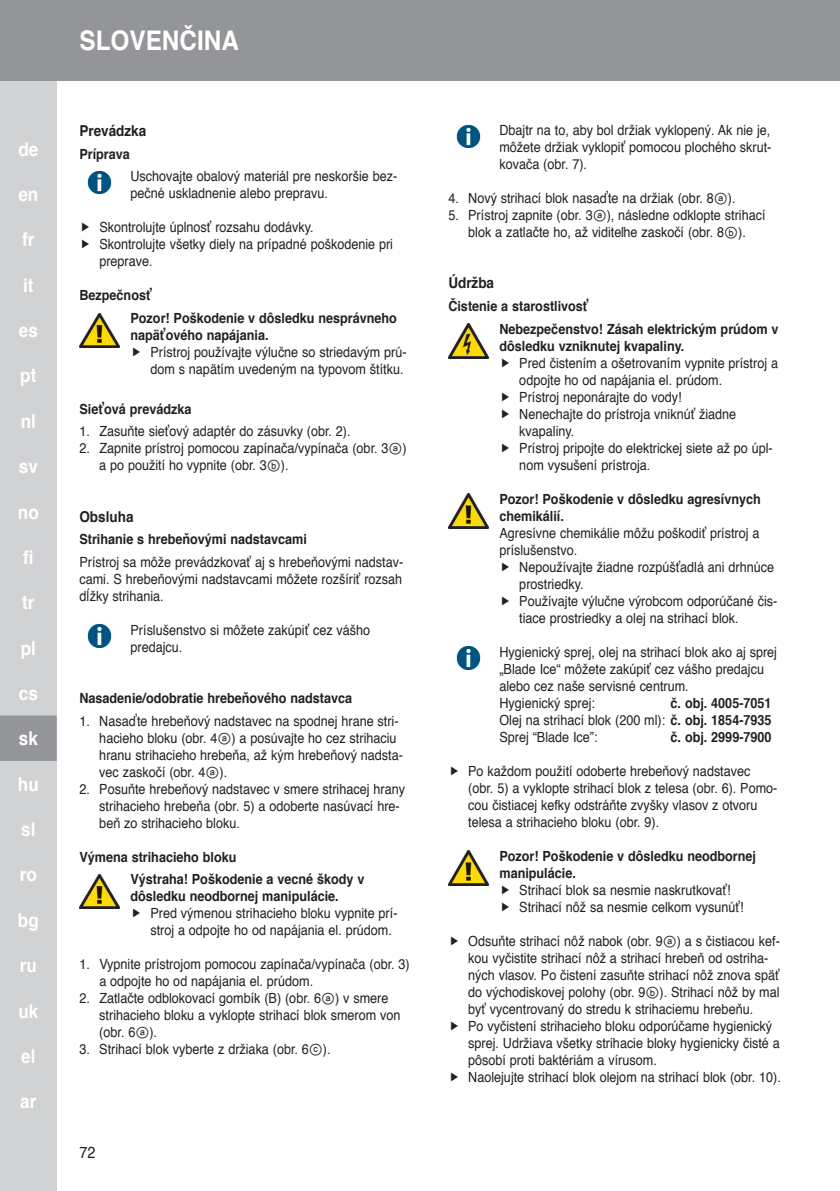
<style>
.page{position:relative;width:840px;height:1191px;background:#fff}
.page>*{position:absolute;margin:0;border:0;box-sizing:border-box;transform-origin:0 0}
.t1{font:700 27px "Helvetica";color:#fff;scale:.9 1}
.t2{font:700 19px "Helvetica";color:#fff;scale:.9 1}
.t3{font:16px "Helvetica";color:#231f20;scale:.9 1}
.t4{font:700 15px "Helvetica";color:#231f20;scale:.9 1}
.t5{font:14px/17px "Helvetica";color:#231f20;scale:.9 1}
.t6{font:700 14px/22.6px "Helvetica";color:#231f20;scale:.9 1}
.s1{font-family:"Arial Unicode MS"}
.s2{font-weight:700}
</style>
<div class="page">
<div style="left:0;top:0;width:57px;height:1191px;background:#d1d2d4"></div>
<div style="left:0;top:0;width:839px;height:80px;background:#939598"></div>
<div style="left:0;top:715px;width:57px;height:46px;background:#939598"></div>
<img style="left:87px;top:171px;width:25px;height:23px">
<img style="left:79px;top:313px;width:40px;height:35px">
<img style="left:87px;top:625px;width:25px;height:22px">
<img style="left:79px;top:874px;width:40px;height:35px">
<img style="left:456px;top:125px;width:25px;height:23px">
<img style="left:448px;top:323px;width:40px;height:35px">
<img style="left:448px;top:493px;width:40px;height:35px">
<img style="left:456px;top:647px;width:25px;height:22px">
<img style="left:448px;top:850px;width:40px;height:35px">
<h2 class="t2" style="left:18px;top:133px;width:24px">de</h2>
<h2 class="t2" style="left:18px;top:179px;width:24px">en</h2>
<h2 class="t2" style="left:22px;top:224px;width:15px">fr</h2>
<h2 class="t2" style="left:23px;top:270px;width:13px">it</h2>
<h2 class="t2" style="left:19px;top:315px;width:23px">es</h2>
<h2 class="t2" style="left:20px;top:360px;width:19px">pt</h2>
<h2 class="t2" style="left:21px;top:406px;width:18px">nl</h2>
<h2 class="t2" style="left:19px;top:451px;width:23px">sv</h2>
<h2 class="t2" style="left:18px;top:496px;width:25px">no</h2>
<h2 class="t2" style="left:23px;top:542px;width:13px">fi</h2>
<h2 class="t2" style="left:22px;top:587px;width:15px">tr</h2>
<h2 class="t2" style="left:21px;top:632px;width:18px">pl</h2>
<h2 class="t2" style="left:19px;top:678px;width:23px">cs</h2>
<h2 class="t2" style="left:19px;top:723px;width:23px">sk</h2>
<h2 class="t2" style="left:18px;top:768px;width:25px">hu</h2>
<h2 class="t2" style="left:21px;top:814px;width:17px">sl</h2>
<h2 class="t2" style="left:20px;top:859px;width:20px">ro</h2>
<h2 class="t2" style="left:18px;top:904px;width:25px">bg</h2>
<h2 class="t2" style="left:20px;top:950px;width:20px">ru</h2>
<h2 class="t2" style="left:18px;top:995px;width:24px">uk</h2>
<h2 class="t2" style="left:21px;top:1041px;width:17px">el</h2>
<h2 class="t2" style="left:20px;top:1086px;width:19px">ar</h2>
<h1 class="t1" style="left:79px;top:19px;width:179px">SLOVENČINA</h1>
<p class="t4" style="left:79px;top:119px;width:76px">Prevádzka</p>
<p class="t6" style="left:79px;top:143px;width:58px">Príprava</p>
<p class="t5" style="left:130px;top:168px;width:298px">Uschovajte obalový materiál pre neskoršie bez&shy;pečné uskladnenie alebo prepravu.</p>
<p class="t5" style="left:99px;top:219px;width:328px">Skontrolujte úplnosť rozsahu dodávky.<br>Skontrolujte všetky diely na prípadné poškodenie pri preprave.</p>
<p class="t6" style="left:130px;top:284px;width:297px;text-indent:-51px">Bezpečnosť<br>Pozor! Poškodenie v dôsledku nesprávneho</p>
<p class="t6" style="left:130px;top:324px;width:155px">napäťového napájania.</p>
<p class="t5" style="left:150px;top:344px;width:286px">Prístroj používajte výlučne so striedavým prú&shy;dom s napätím uvedeným na typovom štítku.</p>
<p class="t6" style="left:79px;top:398px;width:126px">Sieťová prevádzka</p>
<p class="t5" style="left:79px;top:423px;width:303px">1. Zasuňte sieťový adaptér do zásuvky (obr. 2).</p>
<p class="t5" style="left:99px;top:440px;width:343px;text-indent:-20px">2. Zapnite prístroj pomocou zapínača/vypínača (obr. 3<span class="s1">ⓐ</span>) a po použití ho vypnite (obr. 3<span class="s1">ⓑ</span>).</p>
<p class="t4" style="left:79px;top:504px;width:62px">Obsluha</p>
<p class="t6" style="left:79px;top:528px;width:254px">Strihanie s hrebeňovými nadstavcami</p>
<p class="t5" style="left:79px;top:554px;width:361px;text-align:justify">Prístroj sa môže prevádzkovať aj s hrebeňovými nadstav&shy;cami. S hrebeňovými nadstavcami môžete rozšíriť rozsah dĺžky strihania.</p>
<p class="t5" style="left:130px;top:622px;width:268px">Príslušenstvo si môžete zakúpiť cez vášho predajcu.</p>
<p class="t6" style="left:79px;top:687px;width:304px">Nasadenie/odobratie hrebeňového nadstavca</p>
<p class="t5" style="left:99px;top:712px;width:338px;text-indent:-20px">1. Nasaďte hrebeňový nadstavec na spodnej hrane stri&shy;hacieho bloku (obr. 4<span class="s1">ⓐ</span>) a posúvajte ho cez strihaciu hranu strihacieho hrebeňa, až kým hrebeňový nadsta&shy;vec zaskočí (obr. 4<span class="s1">ⓐ</span>).</p>
<p class="t5" style="left:99px;top:780px;width:341px;text-indent:-20px">2. Posuňte hrebeňový nadstavec v smere strihacej hrany strihacieho hrebeňa (obr. 5) a odoberte nasúvací hre&shy;beň zo strihacieho bloku.</p>
<p class="t6" style="left:130px;top:845px;width:261px;text-indent:-51px">Výmena strihacieho bloku<br>Výstraha! Poškodenie a vecné škody v</p>
<p class="t6" style="left:130px;top:885px;width:233px">dôsledku neodbornej manipulácie.</p>
<p class="t5" style="left:150px;top:905px;width:276px">Pred výmenou strihacieho bloku vypnite prí&shy;stroj a odpojte ho od napájania el. prúdom.</p>
<p class="t5" style="left:99px;top:956px;width:346px;text-indent:-20px">1. Vypnite prístrojom pomocou zapínača/vypínača (obr. 3) a odpojte ho od napájania el. prúdom.</p>
<p class="t5" style="left:99px;top:990px;width:336px;text-indent:-20px">2. Zatlačte odblokovací gombík (B) (obr. 6<span class="s1">ⓐ</span>) v smere strihacieho bloku a vyklopte strihací blok smerom von (obr. 6<span class="s1">ⓐ</span>).</p>
<p class="t5" style="left:79px;top:1041px;width:280px">3. Strihací blok vyberte z držiaka (obr. 6<span class="s1">ⓒ</span>).</p>
<p class="t3" style="left:79px;top:1139px;width:19px">72</p>
<p class="t5" style="left:499px;top:122px;width:303px;text-align:justify">Dbajtr na to, aby bol držiak vyklopený. Ak nie je, môžete držiak vyklopiť pomocou plochého skrut&shy;kovača (obr. 7).</p>
<p class="t5" style="left:448px;top:190px;width:320px">4. Nový strihací blok nasaďte na držiak (obr. 8<span class="s1">ⓐ</span>).</p>
<p class="t5" style="left:448px;top:207px;width:353px;text-align:center">5. Prístroj zapnite (obr. 3<span class="s1">ⓐ</span>), následne odklopte strihací blok a zatlačte ho, až viditeľne zaskočí (obr. 8<span class="s1">ⓑ</span>).</p>
<p class="t4" style="left:448px;top:271px;width:52px">Údržba</p>
<p class="t6" style="left:499px;top:295px;width:311px;text-indent:-51px">Čistenie a starostlivosť<br>Nebezpečenstvo! Zásah elektrickým prúdom v</p>
<p class="t6" style="left:499px;top:335px;width:207px">dôsledku vzniknutej kvapaliny.</p>
<p class="t5" style="left:519px;top:355px;width:289px">Pred čistením a ošetrovaním vypnite prístroj a odpojte ho od napájania el. prúdom.<br>Prístroj neponárajte do vody!<br>Nenechajte do prístroja vniknúť žiadne kvapaliny.<br>Prístroj pripojte do elektrickej siete až po úpl&shy;nom vysušení prístroja.</p>
<p class="t6" style="left:499px;top:490px;width:292px;line-height:17px">Pozor! Poškodenie v dôsledku agresívnych chemikálií.</p>
<p class="t5" style="left:499px;top:525px;width:290px">Agresívne chemikálie môžu poškodiť prístroj a príslušenstvo.</p>
<p class="t5" style="left:519px;top:559px;width:288px">Nepoužívajte žiadne rozpúšťadlá ani drhnúce prostriedky.<br>Používajte výlučne výrobcom odporúčané čis&shy;tiace prostriedky a olej na strihací blok.</p>
<p class="t5" style="left:499px;top:644px;width:310px">Hygienický sprej, olej na strihací blok ako aj sprej „Blade Ice“ môžete zakúpiť cez vášho predajcu alebo cez naše servisné centrum.<br>Hygienický sprej:</p>
<p class="t5" style="left:499px;top:695px;width:304px;text-align:justify;text-indent:171px"><span class="s2">č. obj. 4005-7051<br></span>Olej na strihací blok (200 ml): <span class="s2">č. obj. 1854-7935<br></span>Sprej “Blade Ice”:</p>
<p class="t6" style="left:670px;top:726px;width:114px">č. obj. 2999-7900</p>
<p class="t5" style="left:468px;top:763px;width:345px">Po každom použití odoberte hrebeňový nadstavec (obr. 5) a vyklopte strihací blok z telesa (obr. 6). Pomo&shy;cou čistiacej kefky odstráňte zvyšky vlasov z otvoru telesa a strihacieho bloku (obr. 9).</p>
<p class="t6" style="left:499px;top:847px;width:286px;line-height:17px">Pozor! Poškodenie v dôsledku neodbornej manipulácie.</p>
<p class="t5" style="left:519px;top:882px;width:250px">Strihací blok sa nesmie naskrutkovať!<br>Strihací nôž sa nesmie celkom vysunúť!</p>
<p class="t5" style="left:468px;top:933px;width:349px">Odsuňte strihací nôž nabok (obr. 9<span class="s1">ⓐ</span>) a s čistiacou kef&shy;kou vyčistite strihací nôž a strihací hrebeň od ostriha&shy;ných vlasov. Po čistení zasuňte strihací nôž znova späť do východiskovej polohy (obr. 9<span class="s1">ⓑ</span>). Strihací nôž by mal byť vycentrovaný do stredu k strihaciemu hrebeňu.<br>Po vyčistení strihacieho bloku odporúčame hygienický sprej. Udržiava všetky strihacie bloky hygienicky čisté a pôsobí proti baktériám a vírusom.<br>Naolejujte strihací blok olejom na strihací blok (obr. 10).</p>
</div>
